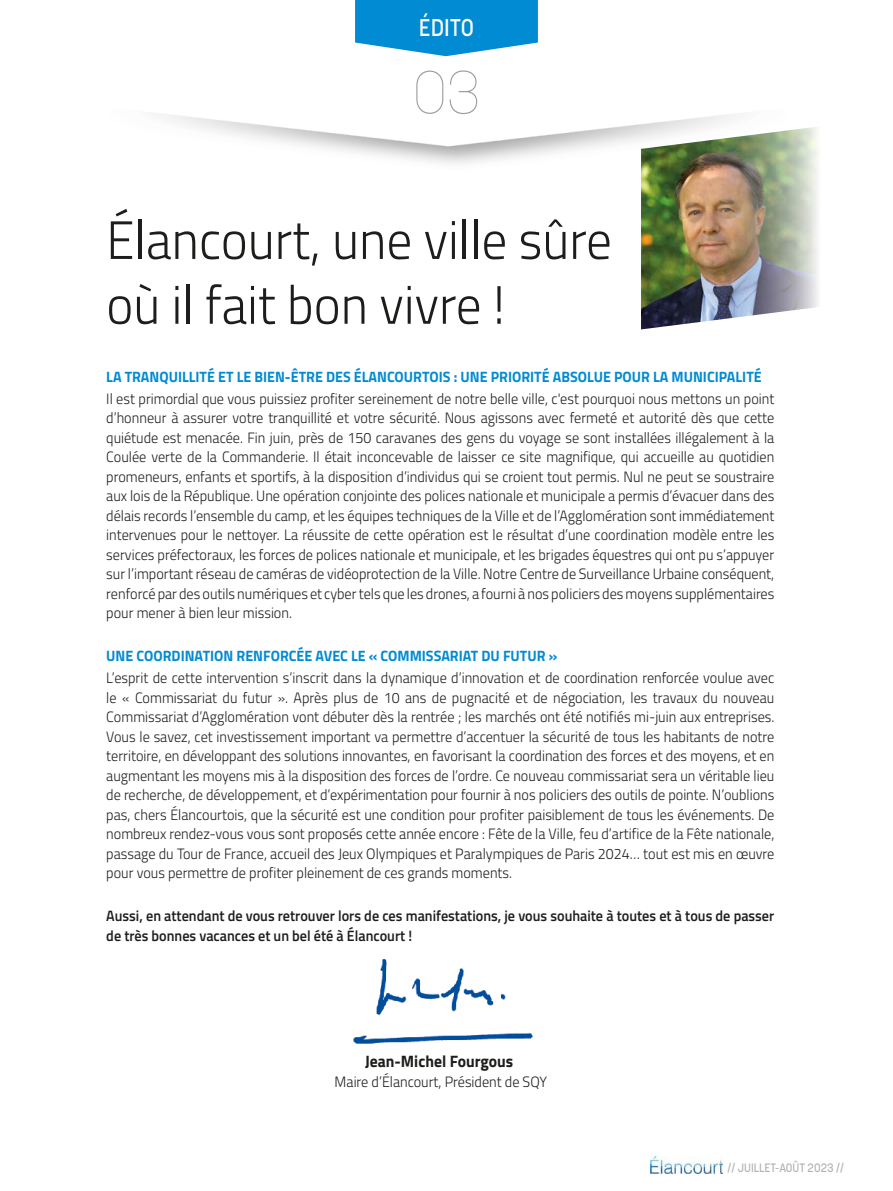
<style>
.page{position:relative;width:893px;height:1191px;background:#fff}
.page>*{position:absolute;margin:0;border:0;box-sizing:border-box;transform-origin:0 0}
.t1{font:100 60px "Korolev";color:#9d9d9c;scale:.95 1}
.t2{font:300 54px/64.8px "Cairo";color:#1d1d1b;scale:.95 1}
.t3{font:500 24px "Korolev";color:#fff;scale:.95 1}
.t4{font:700 16.5px "Cairo";color:#1d1d1b;scale:.95 1}
.t5{font:300 15px/19.5px "Cairo";color:#1d1d1b;text-align:justify;scale:.95 1}
.t6{font:600 15px/19.5px "Cairo";color:#1d1d1b;scale:.95 1}
.t7{font:700 15px "Cairo";color:#008bd2;scale:.95 1}
.t8{font:500 12.15px "Korolev";color:#b3b2b2;scale:.95 1}
</style>
<div class="page">
<img style="left:651px;top:1157px;width:72px;height:16px">
<svg style="left:355px;top:0;width:183px;height:56px;background:#1e98d7"></svg>
<img style="left:641px;top:126px;width:179px;height:203px">
<img style="left:353px;top:958px;width:180px;height:86px">
<h3 class="t3" style="left:419px;top:13px;width:60px">ÉDITO</h3>
<h1 class="t1" style="left:413px;top:54px;width:72px">03</h1>
<h2 class="t2" style="left:106px;top:208px;width:534px">Élancourt, une ville sûre où il fait bon vivre !</h2>
<p class="t7" style="left:106px;top:364px;width:691px">LA TRANQUILLITÉ ET LE BIEN-ÊTRE DES ÉLANCOURTOIS : UNE PRIORITÉ ABSOLUE POUR LA MUNICIPALITÉ</p>
<p class="t5" style="left:106px;top:388px;width:705px">Il est primordial que vous puissiez profiter sereinement de notre belle ville, c'est pourquoi nous mettons un point d’honneur à assurer votre tranquillité et votre sécurité. Nous agissons avec fermeté et autorité dès que cette quiétude est menacée. Fin juin, près de 150 caravanes des gens du voyage se sont installées illégalement à la Coulée verte de la Commanderie. Il était inconcevable de laisser ce site magnifique, qui accueille au quotidien promeneurs, enfants et sportifs, à la disposition d’individus qui se croient tout permis. Nul ne peut se soustraire aux lois de la République. Une opération conjointe des polices nationale et municipale a permis d’évacuer dans des délais records l’ensemble du camp, et les équipes techniques de la Ville et de l’Agglomération sont immédiatement intervenues pour le nettoyer. La réussite de cette opération est le résultat d’une coordination modèle entre les services préfectoraux, les forces de polices nationale et municipale, et les brigades équestres qui ont pu s’appuyer sur l’important réseau de caméras de vidéoprotection de la Ville. Notre Centre de Surveillance Urbaine conséquent, renforcé par des outils numériques et cyber tels que les drones, a fourni à nos policiers des moyens supplémentaires pour mener à bien leur mission.</p>
<p class="t7" style="left:106px;top:644px;width:476px">UNE COORDINATION RENFORCÉE AVEC LE « COMMISSARIAT DU FUTUR »</p>
<p class="t5" style="left:106px;top:668px;width:705px">L’esprit de cette intervention s’inscrit dans la dynamique d’innovation et de coordination renforcée voulue avec le « Commissariat du futur ». Après plus de 10 ans de pugnacité et de négociation, les travaux du nouveau Commissariat d’Agglomération vont débuter dès la rentrée ; les marchés ont été notifiés mi-juin aux entreprises.<br>Vous le savez, cet investissement important va permettre d’accentuer la sécurité de tous les habitants de notre territoire, en développant des solutions innovantes, en favorisant la coordination des forces et des moyens, et en augmentant les moyens mis à la disposition des forces de l’ordre. Ce nouveau commissariat sera un véritable lieu de recherche, de développement, et d’expérimentation pour fournir à nos policiers des outils de pointe. N’oublions pas, chers Élancourtois, que la sécurité est une condition pour profiter paisiblement de tous les événements. De nombreux rendez-vous vous sont proposés cette année encore : Fête de la Ville, feu d’artifice de la Fête nationale, passage du Tour de France, accueil des Jeux Olympiques et Paralympiques de Paris 2024… tout est mis en œuvre pour vous permettre de profiter pleinement de ces grands moments.</p>
<p class="t6" style="left:106px;top:906px;width:705px">Aussi, en attendant de vous retrouver lors de ces manifestations, je vous souhaite à toutes et à tous de passer de très bonnes vacances et un bel été à Élancourt !</p>
<p class="t4" style="left:365px;top:1048px;width:158px">Jean-Michel Fourgous</p>
<p class="t5" style="left:335px;top:1072px;width:225px">Maire d’Élancourt, Président de SQY</p>
<p class="t8" style="left:728px;top:1160px;width:124px">// JUILLET-AOÛT 2023 //</p>
</div>
